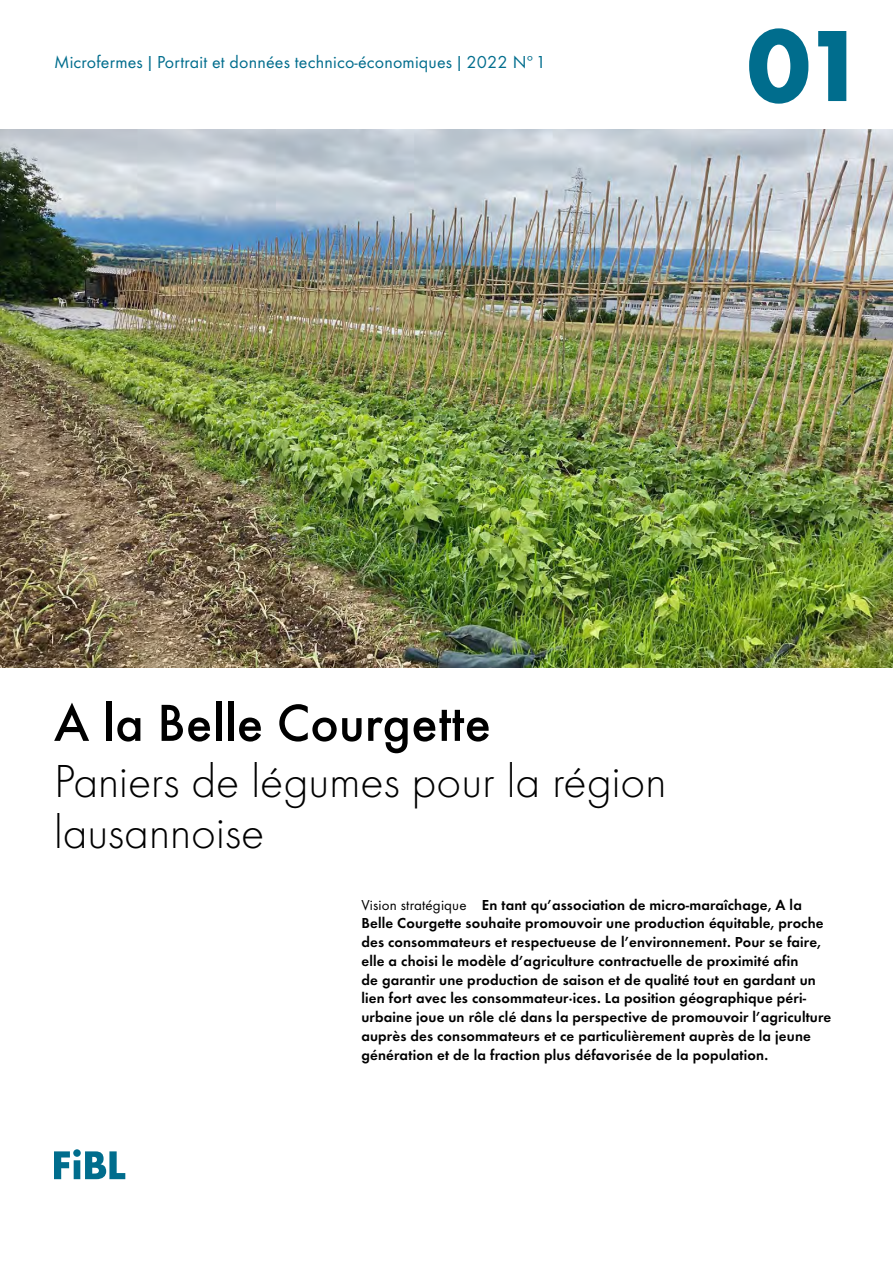
<style>
.page{position:relative;width:893px;height:1263px;background:#fff}
.page>*{position:absolute;margin:0;border:0;box-sizing:border-box;transform-origin:0 0}
.t1{font:700 105px "Function Pro";color:#006d8d}
.t2{font:500 54px "Function Pro";letter-spacing:.005em;color:#000}
.t3{font:300 48px/51px "Function Pro";color:#000}
.t4{font:18px "Function Pro";letter-spacing:.01em;color:#006d8d}
.t5{font:600 15px/18.8px "Function Pro";letter-spacing:.01em;color:#000}
.s1{font-weight:400}
</style>
<div class="page">
<svg style="left:54px;top:1149px;width:71px;height:30px"></svg>
<img style="left:0;top:129px;width:893px;height:539px">
<p class="t4" style="left:54px;top:51px;width:493px">Microfermes | Portrait et données technico-économiques | 2022 Nº 1</p>
<h1 class="t1" style="left:747px;top:3px;width:121px">01</h1>
<h2 class="t2" style="left:54px;top:691px;width:439px">A la Belle Courgette</h2>
<h3 class="t3" style="left:54px;top:755px;width:614px">Paniers de légumes pour la région lausannoise</h3>
<p class="t5" style="left:361px;top:895px;width:471px"><span class="s1">Vision stratégique</span> En tant qu’association de micro-maraîchage, A la Belle Courgette souhaite promouvoir une production équitable, proche des consommateurs et respectueuse de l’environnement. Pour se faire, elle a choisi le modèle d’agriculture contractuelle de proximité afin<br>de garantir une production de saison et de qualité tout en gardant un lien fort avec les consommateur·ices. La position géographique péri&shy;urbaine joue un rôle clé dans la perspective de promouvoir l’agriculture auprès des consommateurs et ce particulièrement auprès de la jeune génération et de la fraction plus défavorisée de la population.</p>
</div>
